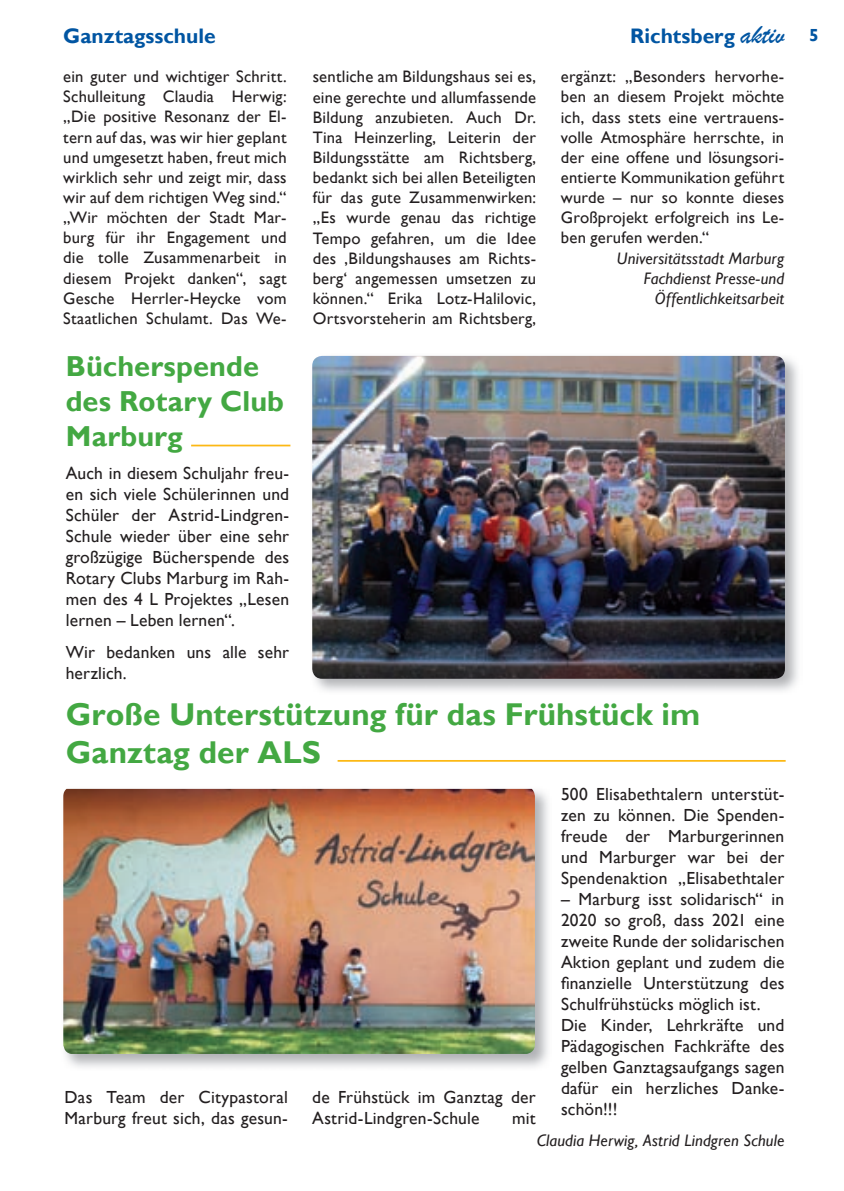
<style>
.page{position:relative;width:844px;height:1191px;background:#fff}
.page>*{position:absolute;margin:0;border:0;box-sizing:border-box;transform-origin:0 0}
.t1{font:700 31.5px/37.8px "Gill Sans";letter-spacing:.005em;color:#43a842}
.t2{font:700 28.88px/35px "Gill Sans";letter-spacing:.005em;color:#43a842}
.t3{font:700 21px "Gill Sans";color:#0155a2}
.t4{font:17.5px/21px "Gill Sans";letter-spacing:.01em;color:#231f20}
.t5{font:16.62px/20.1px "Gill Sans";letter-spacing:.01em;color:#231f20;text-align:justify}
.t6{font:italic 16.62px/20.1px "Gill Sans";letter-spacing:.015em;color:#231f20;text-align:right}
.s1{font-family:"Brush Script";font-weight:400;font-size:28px}
.s2{font-size:17.5px}
</style>
<div class="page">
<img style="left:315px;top:355px;width:483px;height:336px">
<img style="left:312px;top:356px;width:472px;height:323px">
<img style="left:63px;top:789px;width:472px;height:265px">
<hr style="left:337px;top:760px;width:448px;height:1px;background:#fcb814">
<hr style="left:191px;top:444px;width:99px;height:2px;background:#fcb814">
<p class="t3" style="left:63px;top:23px;width:154px">Ganztagsschule</p>
<p class="t3" style="left:630px;top:23px;width:190px">Richtsberg <span class="s1">aktiv</span> <span class="s2">5</span></p>
<p class="t5" style="left:63px;top:67px;width:225px">ein guter und wichtiger Schritt.<br>Schulleitung Claudia Herwig: „Die positive Resonanz der El&shy;tern auf das, was wir hier geplant und umgesetzt haben, freut mich wirklich sehr und zeigt mir, dass wir auf dem richtigen Weg sind.“ „Wir möchten der Stadt Mar&shy;burg für ihr Engagement und die tolle Zusammenarbeit in diesem Projekt danken“, sagt Gesche Herrler-Heycke vom Staatlichen Schulamt. Das We-</p>
<p class="t5" style="left:313px;top:67px;width:225px">sentliche am Bildungshaus sei es, eine gerechte und allumfassende Bildung anzubieten. Auch Dr.<br>Tina Heinzerling, Leiterin der Bildungsstätte am Richtsberg, bedankt sich bei allen Beteiligten für das gute Zusammenwirken: „Es wurde genau das richtige Tempo gefahren, um die Idee des ‚Bildungshauses am Richts&shy;berg‘ angemessen umsetzen zu können.“ Erika Lotz-Halilovic, Ortsvorsteherin am Richtsberg,</p>
<h2 class="t2" style="left:66px;top:349px;width:220px">Bücherspende des Rotary Club<br>Marburg</h2>
<p class="t4" style="left:66px;top:463px;width:225px;text-align:justify">Auch in diesem Schuljahr freu&shy;en sich viele Schülerinnen und Schüler der Astrid-Lindgren-Schule wieder über eine sehr großzügige Bücherspende des Rotary Clubs Marburg im Rah&shy;men des 4 L Projektes „Lesen lernen – Leben lernen“.</p>
<p class="t4" style="left:66px;top:641px;width:225px">Wir bedanken uns alle sehr herzlich.</p>
<p class="t5" style="left:560px;top:67px;width:225px">ergänzt: „Besonders hervorhe&shy;ben an diesem Projekt möchte ich, dass stets eine vertrauens&shy;volle Atmosphäre herrschte, in der eine offene und lösungsori&shy;entierte Kommunikation geführt wurde – nur so konnte dieses Großprojekt erfolgreich ins Le&shy;ben gerufen werden.“</p>
<p class="t6" style="left:616px;top:248px;width:169px">Universitätsstadt Marburg<br>Fachdienst Presse-und<br>Öffentlichkeitsarbeit</p>
<h1 class="t1" style="left:66px;top:696px;width:636px">Große Unterstützung für das Frühstück im<br>Ganztag der ALS</h1>
<p class="t4" style="left:64px;top:1087px;width:225px">Das Team der Citypastoral<br>Marburg freut sich, das gesun-</p>
<p class="t4" style="left:312px;top:1087px;width:225px">de Frühstück im Ganztag der<br>Astrid-Lindgren-Schule</p>
<p class="t4" style="left:512px;top:1108px;width:25px">mit</p>
<p class="t4" style="left:561px;top:784px;width:225px;text-align:justify">500 Elisabethtalern unterstüt&shy;zen zu können. Die Spenden&shy;freude der Marburgerinnen und Marburger war bei der Spendenaktion „Elisabethtaler</p>
<p class="t4" style="left:561px;top:889px;width:225px">– Marburg isst solidarisch“ in<br>2020 so groß, dass 2021 eine zweite Runde der solidarischen<br>Aktion geplant und zudem die finanzielle Unterstützung des<br>Schulfrühstücks möglich ist.<br>Die Kinder, Lehrkräfte und<br>Pädagogischen Fachkräfte des gelben Ganztagsaufgangs sagen dafür ein herzliches Danke&shy;schön!!!</p>
<p class="t6" style="left:536px;top:1130px;width:249px">Claudia Herwig, Astrid Lindgren Schule</p>
</div>
